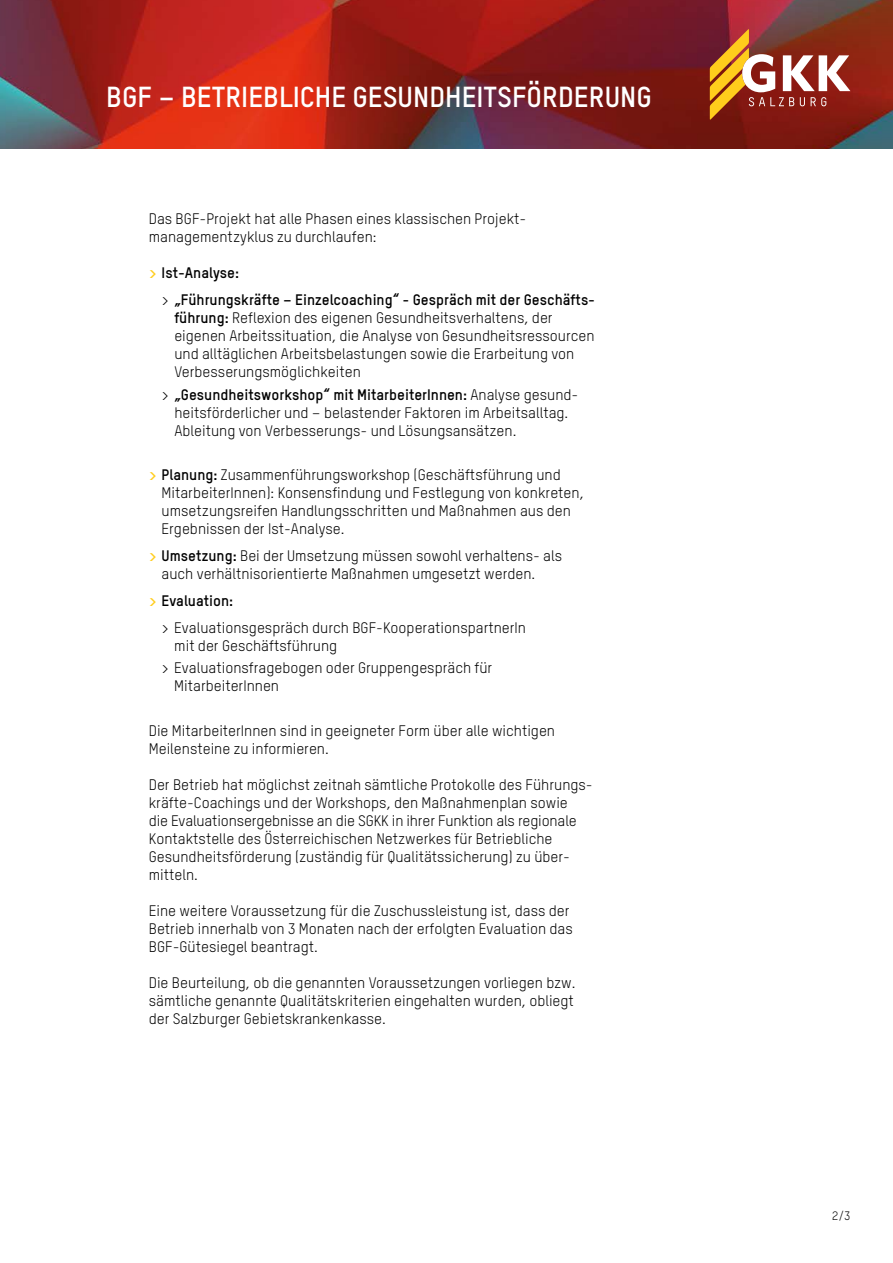
<style>
.page{position:relative;width:893px;height:1263px;background:#fff}
.page>*{position:absolute;margin:0;border:0;box-sizing:border-box;transform-origin:0 0}
.t1{font:700 28.5px "TSTAR";color:#fff}
.t2{font:15px/18px "TSTAR";color:#000}
.t3{font:700 15px/27px "TSTAR";color:#000}
.t4{font:12px "TSTAR";color:#000}
.s1{color:#ffcd1c}
.s2{font-weight:400}
.s3{font-weight:700}
.s4{font-weight:700;color:#ffcd1c}
</style>
<div class="page">
<img style="left:0;top:0;width:893px;height:149px">
<svg style="left:710px;top:29px;width:140px;height:91px;background:#a85d41"></svg>
<h1 class="t1" style="left:106px;top:79px;width:547px">BGF – BETRIEBLICHE GESUNDHEITSFÖRDERUNG</h1>
<p class="t2" style="left:149px;top:210px;width:376px">Das BGF-Projekt hat alle Phasen eines klassischen Projekt&shy;managementzyklus zu durchlaufen:</p>
<p class="t3" style="left:162px;top:259px;width:435px;text-indent:-13px"><span class="s1">&gt;</span> Ist-Analyse:<br><span class="s2">&gt;</span> „Führungskräfte – Einzelcoaching“ - Gespräch mit der Geschäfts-</p>
<p class="t2" style="left:174px;top:309px;width:422px"><span class="s3">führung:</span> Reflexion des eigenen Gesundheitsverhaltens, der eigenen Arbeitssituation, die Analyse von Gesundheitsressourcen und alltäglichen Arbeitsbelastungen sowie die Erarbeitung von Verbesserungsmöglichkeiten</p>
<p class="t2" style="left:174px;top:385px;width:406px;text-indent:-13px">&gt; <span class="s3">„Gesundheitsworkshop“ mit MitarbeiterInnen:</span> Analyse gesund&shy;heitsförderlicher und – belastender Faktoren im Arbeitsalltag.<br>Ableitung von Verbesserungs- und Lösungsansätzen.</p>
<p class="t2" style="left:162px;top:465px;width:424px;text-indent:-13px"><span class="s4">&gt;</span> <span class="s3">Planung:</span> Zusammenführungsworkshop (Geschäftsführung und MitarbeiterInnen): Konsensfindung und Festlegung von konkreten, umsetzungsreifen Handlungsschritten und Maßnahmen aus den Ergebnissen der Ist-Analyse.</p>
<p class="t2" style="left:162px;top:546px;width:402px;text-indent:-13px"><span class="s4">&gt;</span> <span class="s3">Umsetzung:</span> Bei der Umsetzung müssen sowohl verhaltens- als auch verhältnisorientierte Maßnahmen umgesetzt werden.</p>
<p class="t2" style="left:162px;top:587px;width:366px;line-height:27px;text-indent:-13px"><span class="s4">&gt;</span> <span class="s3">Evaluation:<br></span>&gt; Evaluationsgespräch durch BGF-KooperationspartnerIn</p>
<p class="t2" style="left:162px;top:634px;width:332px;line-height:22.2px;text-indent:13px">mit der Geschäftsführung<br>&gt; Evaluationsfragebogen oder Gruppengespräch für</p>
<p class="t2" style="left:174px;top:677px;width:106px">MitarbeiterInnen</p>
<p class="t2" style="left:149px;top:721px;width:408px">Die MitarbeiterInnen sind in geeigneter Form über alle wichtigen<br>Meilensteine zu informieren.</p>
<p class="t2" style="left:149px;top:775px;width:445px">Der Betrieb hat möglichst zeitnah sämtliche Protokolle des Führungs&shy;kräfte-Coachings und der Workshops, den Maßnahmenplan sowie<br>die Evaluationsergebnisse an die SGKK in ihrer Funktion als regionale Kontaktstelle des Österreichischen Netzwerkes für Betriebliche Gesundheitsförderung (zuständig für Qualitätssicherung) zu über&shy;mitteln.</p>
<p class="t2" style="left:149px;top:901px;width:425px">Eine weitere Voraussetzung für die Zuschussleistung ist, dass der<br>Betrieb innerhalb von 3 Monaten nach der erfolgten Evaluation das<br>BGF-Gütesiegel beantragt.</p>
<p class="t2" style="left:149px;top:973px;width:428px;text-align:justify">Die Beurteilung, ob die genannten Voraussetzungen vorliegen bzw. sämtliche genannte Qualitätskriterien eingehalten wurden, obliegt der Salzburger Gebietskrankenkasse.</p>
<p class="t4" style="left:832px;top:1209px;width:20px">2/3</p>
</div>
